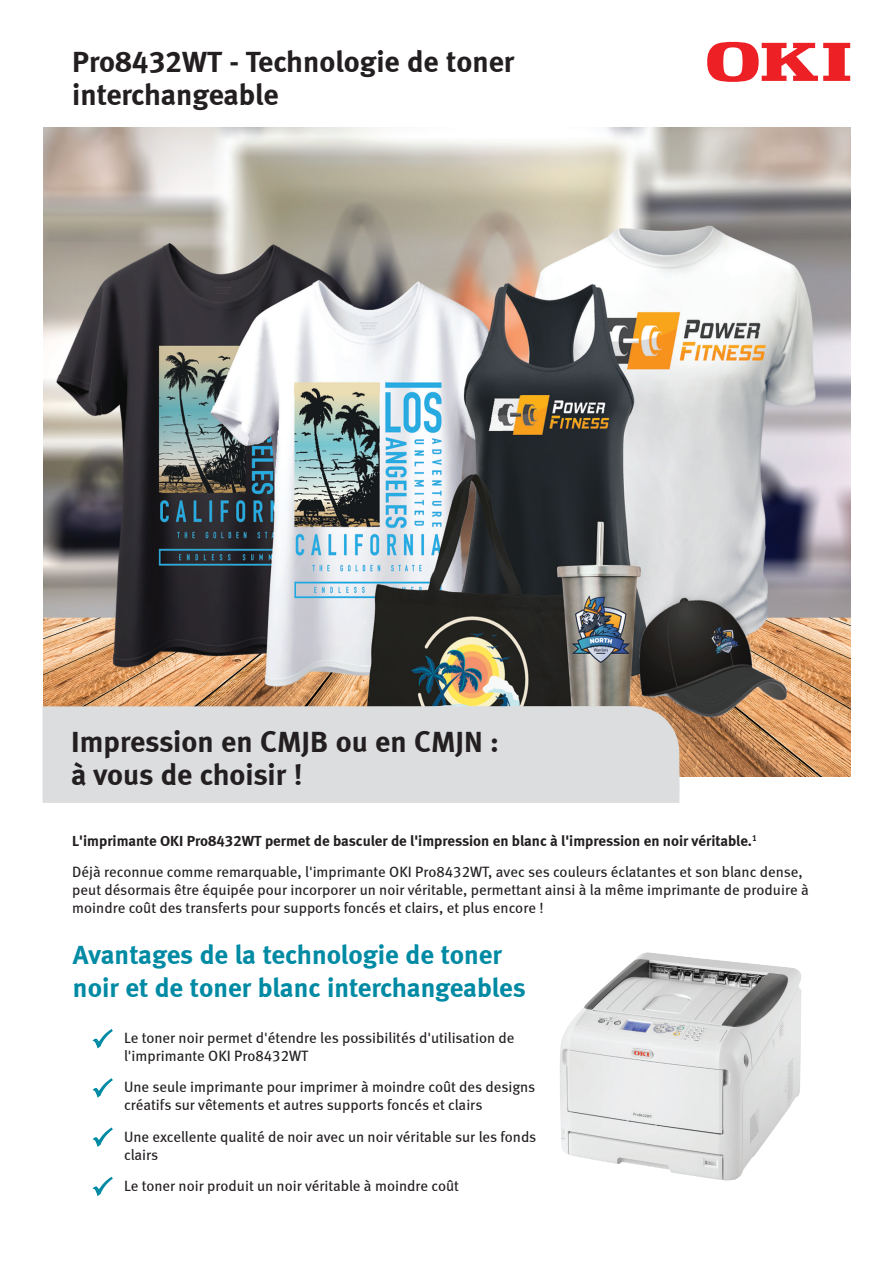
<style>
.page{position:relative;width:893px;height:1263px;background:#fff}
.page>*{position:absolute;margin:0;border:0;box-sizing:border-box;transform-origin:0 0}
.t1{font:30px/33px "Meta Bold LF";color:#231f20}
.t2{font:27px/32.4px "Meta Bold LF";color:#008aa4}
.t3{font:15px/18px "Meta Book LF";color:#231f20}
.t4{font:15px "Meta Bold LF";color:#231f20}
</style>
<div class="page">
<svg style="left:707px;top:42px;width:143px;height:40px"></svg>
<img style="left:560px;top:952px;width:242px;height:228px">
<img style="left:43px;top:127px;width:807px;height:649px">
<div style="left:43px;top:706px;width:637px;height:97px;background:#dcdddf"></div>
<svg style="left:92px;top:1029px;width:21px;height:20px"></svg>
<svg style="left:92px;top:1078px;width:21px;height:20px"></svg>
<svg style="left:92px;top:1127px;width:21px;height:20px"></svg>
<svg style="left:92px;top:1176px;width:21px;height:21px"></svg>
<h1 class="t1" style="left:72px;top:45px;width:443px">Pro8432WT - Technologie de toner interchangeable</h1>
<h1 class="t1" style="left:71px;top:724px;width:429px">Impression en CMJB ou en CMJN : à vous de choisir !</h1>
<p class="t4" style="left:72px;top:832px;width:686px">L'imprimante OKI Pro8432WT permet de basculer de l'impression en blanc à l'impression en noir véritable.<sup>1</sup></p>
<p class="t3" style="left:72px;top:862px;width:738px">Déjà reconnue comme remarquable, l'imprimante OKI Pro8432WT, avec ses couleurs éclatantes et son blanc dense, peut désormais être équipée pour incorporer un noir véritable, permettant ainsi à la même imprimante de produire à moindre coût des transferts pour supports foncés et clairs, et plus encore !</p>
<h2 class="t2" style="left:73px;top:938px;width:454px">Avantages de la technologie de toner noir et de toner blanc interchangeables</h2>
<p class="t3" style="left:124px;top:1029px;width:392px">Le toner noir permet d'étendre les possibilités d'utilisation de l'imprimante OKI Pro8432WT</p>
<p class="t3" style="left:124px;top:1078px;width:413px">Une seule imprimante pour imprimer à moindre coût des designs créatifs sur vêtements et autres supports foncés et clairs</p>
<p class="t3" style="left:124px;top:1127px;width:414px">Une excellente qualité de noir avec un noir véritable sur les fonds clairs</p>
<p class="t3" style="left:124px;top:1176px;width:336px">Le toner noir produit un noir véritable à moindre coût</p>
</div>
